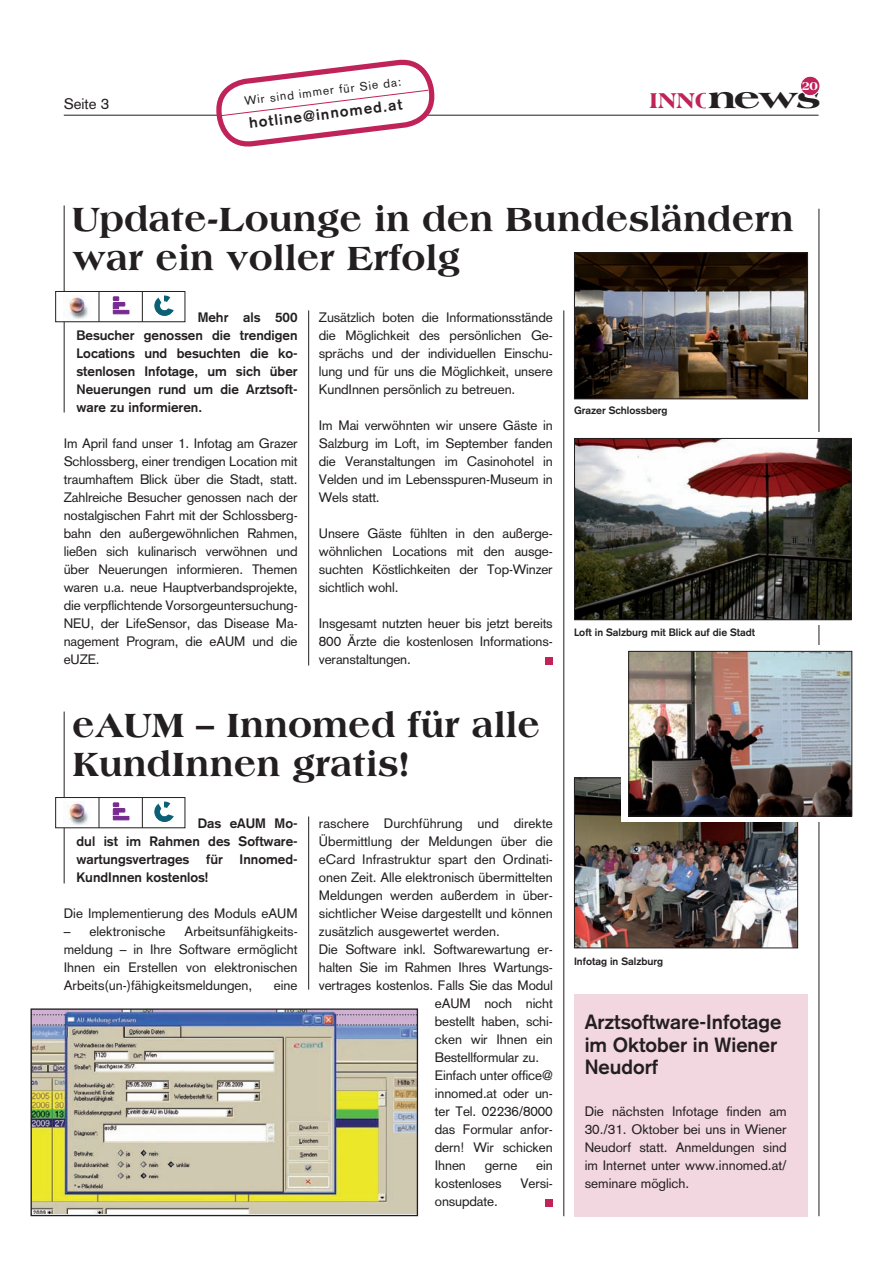
<style>
.page{position:relative;width:893px;height:1263px;background:#fff}
.page>*{position:absolute;margin:0;border:0;box-sizing:border-box;transform-origin:0 0}
.t1{font:800 36px/39px "Americana";color:#231f20}
.t2{font:800 30.15px "Americana";color:#231f20;scale:1.44 1}
.t3{font:800 22.95px "Americana";color:#bf2359}
.t4{font:700 20.25px/22.5px "Akzidenz Grotesk";color:#231f20}
.t5{font:700 15px "Akzidenz Grotesk";color:#231f20}
.t6{font:15px "Akzidenz Grotesk";color:#231f20}
.Lauftext_Roman{font:13.5px/18px "Akzidenz Grotesk";letter-spacing:-.01em;color:#231f20;text-align:justify}
.Lauftext_Roman-2{font:700 13.5px/18px "Akzidenz Grotesk";color:#231f20;text-align:justify}
.t7{font:800 12.6px "Americana";color:#fff}
.t8{font:12px "Akzidenz Grotesk";color:#231f20}
.t9{font:700 10.5px "Akzidenz Grotesk";color:#231f20}
</style>
<div class="page">
<hr style="left:308px;top:310px;width:1px;height:355px;background:#231f20">
<hr style="left:308px;top:816px;width:1px;height:173px;background:#231f20">
<hr style="left:64px;top:115px;width:755px;height:1px;background:#231f20">
<hr style="left:563px;top:310px;width:1px;height:906px;background:#231f20">
<hr style="left:819px;top:209px;width:1px;height:1007px;background:#231f20">
<hr style="left:64px;top:206px;width:1px;height:206px;background:#231f20">
<hr style="left:64px;top:711px;width:1px;height:172px;background:#231f20">
<div style="left:574px;top:994px;width:234px;height:222px;background:#f2d6e0"></div>
<div style="left:800px;top:76px;width:20px;height:20px;background:#bf2359;border-radius:50%"></div>
<div style="left:800px;top:76px;width:20px;height:20px;border:1px solid #fff;border-radius:50%"></div>
<div style="left:546px;top:1199px;width:7px;height:7px;background:#bf2359"></div>
<div style="left:546px;top:657px;width:7px;height:8px;background:#bf2359"></div>
<svg style="left:215px;top:59px;width:221px;height:88px"></svg>
<div style="left:56px;top:291px;width:129px;height:31px;background:#fff"></div>
<div style="left:55px;top:291px;width:130px;height:31px;border:1px solid #231f20"></div>
<hr style="left:99px;top:291px;width:1px;height:31px;background:#231f20">
<hr style="left:142px;top:291px;width:1px;height:31px;background:#231f20">
<img style="left:68px;top:296px;width:20px;height:23px">
<svg style="left:113px;top:297px;width:16px;height:17px"></svg>
<svg style="left:154px;top:295px;width:20px;height:21px"></svg>
<div style="left:56px;top:797px;width:129px;height:31px;background:#fff"></div>
<div style="left:55px;top:797px;width:130px;height:31px;border:1px solid #231f20"></div>
<hr style="left:99px;top:797px;width:1px;height:31px;background:#231f20">
<hr style="left:142px;top:797px;width:1px;height:31px;background:#231f20">
<img style="left:68px;top:802px;width:20px;height:23px">
<svg style="left:113px;top:803px;width:16px;height:17px"></svg>
<svg style="left:154px;top:801px;width:20px;height:21px"></svg>
<img style="left:576px;top:254px;width:230px;height:143px">
<div style="left:574px;top:252px;width:234px;height:147px;border:1px solid #231f20"></div>
<img style="left:33px;top:1010px;width:383px;height:204px">
<div style="left:31px;top:1008px;width:387px;height:208px;border:1px solid #231f20"></div>
<img style="left:576px;top:779px;width:220px;height:167px">
<div style="left:574px;top:777px;width:224px;height:171px;border:1px solid #231f20"></div>
<div style="left:621px;top:645px;width:231px;height:177px;background:#fff"></div>
<img style="left:630px;top:653px;width:220px;height:161px">
<div style="left:628px;top:651px;width:224px;height:165px;border:1px solid #231f20"></div>
<div style="left:612px;top:432px;width:231px;height:193px;background:#fff"></div>
<img style="left:576px;top:440px;width:274px;height:178px">
<div style="left:574px;top:438px;width:278px;height:182px;border:1px solid #231f20"></div>
<p class="t8" style="left:244px;top:94px;width:159px;rotate:-7deg">Wir sind immer für Sie da:</p>
<p class="t7" style="left:802px;top:78px;width:18px">20</p>
<p class="t2" style="left:708px;top:80px;width:80px">news</p>
<p class="t6" style="left:64px;top:95px;width:47px">Seite 3</p>
<p class="t3" style="left:649px;top:87px;width:66px">INNO</p>
<p class="t5" style="left:248px;top:114px;width:156px;rotate:-7deg">hotline@innomed.at</p>
<p class="t1" style="left:72px;top:199px;width:723px">Update-Lounge in den Bundesländern war ein voller Erfolg</p>
<p class="Lauftext_Roman-2" style="left:77px;top:308px;width:223px;text-indent:121px">Mehr als 500<br>Besucher genossen die trendigen Locations und besuchten die ko&shy;stenlosen Infotage, um sich über Neuerungen rund um die Arztsoft&shy;ware zu informieren.</p>
<p class="Lauftext_Roman" style="left:64px;top:435px;width:235px">Im April fand unser 1. Infotag am Grazer Schlossberg, einer trendigen Location mit traumhaftem Blick über die Stadt, statt.<br>Zahlreiche Besucher genossen nach der nostalgischen Fahrt mit der Schlossberg&shy;bahn den außergewöhnlichen Rahmen, ließen sich kulinarisch verwöhnen und über Neuerungen informieren. Themen waren u.a. neue Hauptverbandsprojekte, die verpflichtende Vorsorgeuntersuchung-NEU, der LifeSensor, das Disease Ma&shy;nagement Program, die eAUM und die eUZE.</p>
<p class="Lauftext_Roman" style="left:319px;top:308px;width:235px">Zusätzlich boten die Informationsstände die Möglichkeit des persönlichen Ge&shy;sprächs und der individuellen Einschu&shy;lung und für uns die Möglichkeit, unsere KundInnen persönlich zu betreuen.</p>
<p class="Lauftext_Roman" style="left:319px;top:416px;width:235px">Im Mai verwöhnten wir unsere Gäste in Salzburg im Loft, im September fanden die Veranstaltungen im Casinohotel in Velden und im Lebensspuren-Museum in Wels statt.</p>
<p class="Lauftext_Roman" style="left:319px;top:524px;width:235px">Unsere Gäste fühlten in den außerge&shy;wöhnlichen Locations mit den ausge&shy;suchten Köstlichkeiten der Top-Winzer sichtlich wohl.</p>
<p class="Lauftext_Roman" style="left:319px;top:614px;width:235px">Insgesamt nutzten heuer bis jetzt bereits 800 Ärzte die kostenlosen Informations&shy;veranstaltungen.</p>
<p class="t1" style="left:72px;top:705px;width:470px">eAUM – Innomed für alle<br>KundInnen gratis!</p>
<p class="Lauftext_Roman-2" style="left:77px;top:814px;width:223px;text-indent:121px">Das eAUM Mo&shy;dul ist im Rahmen des Software&shy;wartungsvertrages für Innomed-KundInnen kostenlos!</p>
<p class="Lauftext_Roman" style="left:64px;top:904px;width:235px">Die Implementierung des Moduls eAUM</p>
<p class="Lauftext_Roman" style="left:64px;top:922px;width:103px">– elektronische</p>
<p class="Lauftext_Roman" style="left:64px;top:922px;width:235px;text-indent:121px">Arbeitsunfähigkeits&shy;meldung – in Ihre Software ermöglicht Ihnen ein Erstellen von elektronischen Arbeits(un-)fähigkeitsmeldungen,</p>
<p class="Lauftext_Roman" style="left:274px;top:977px;width:25px">eine</p>
<p class="Lauftext_Roman" style="left:319px;top:814px;width:235px">raschere Durchführung und direkte Übermittlung der Meldungen über die eCard Infrastruktur spart den Ordinati&shy;onen Zeit. Alle elektronisch übermittelten Meldungen werden außerdem in über&shy;sichtlicher Weise dargestellt und können zusätzlich ausgewertet werden.</p>
<p class="Lauftext_Roman" style="left:319px;top:940px;width:235px">Die Software inkl. Softwarewartung er-</p>
<p class="Lauftext_Roman" style="left:319px;top:958px;width:235px">halten Sie im Rahmen Ihres Wartungs-</p>
<p class="Lauftext_Roman" style="left:319px;top:976px;width:235px">vertrages kostenlos. Falls Sie das Modul</p>
<p class="Lauftext_Roman" style="left:435px;top:994px;width:119px">eAUM noch nicht</p>
<p class="Lauftext_Roman" style="left:435px;top:1012px;width:119px">bestellt haben, schi-</p>
<p class="Lauftext_Roman" style="left:435px;top:1030px;width:119px">cken wir Ihnen ein</p>
<p class="Lauftext_Roman" style="left:435px;top:1048px;width:106px">Bestellformular zu.</p>
<p class="Lauftext_Roman" style="left:435px;top:1066px;width:119px">Einfach unter office@ innomed.at oder un&shy;ter Tel. 02236/8000 das Formular anfor&shy;dern! Wir schicken Ihnen</p>
<p class="Lauftext_Roman" style="left:485px;top:1156px;width:34px">gerne</p>
<p class="Lauftext_Roman" style="left:536px;top:1156px;width:18px">ein</p>
<p class="Lauftext_Roman" style="left:435px;top:1174px;width:68px">kostenloses</p>
<p class="Lauftext_Roman" style="left:520px;top:1174px;width:34px">Versi-</p>
<p class="Lauftext_Roman" style="left:435px;top:1192px;width:64px">onsupdate.</p>
<p class="t9" style="left:574px;top:404px;width:95px">Grazer Schlossberg</p>
<p class="t9" style="left:574px;top:626px;width:183px">Loft in Salzburg mit Blick auf die Stadt</p>
<p class="t9" style="left:574px;top:955px;width:91px">Infotag in Salzburg</p>
<p class="t4" style="left:585px;top:1011px;width:198px">Arztsoftware-Infotage im Oktober in Wiener<br>Neudorf</p>
<p class="Lauftext_Roman" style="left:585px;top:1102px;width:203px">Die nächsten Infotage finden am 30./31. Oktober bei uns in Wiener Neudorf statt. Anmeldungen sind im Internet unter www.innomed.at/ seminare möglich.</p>
</div>
